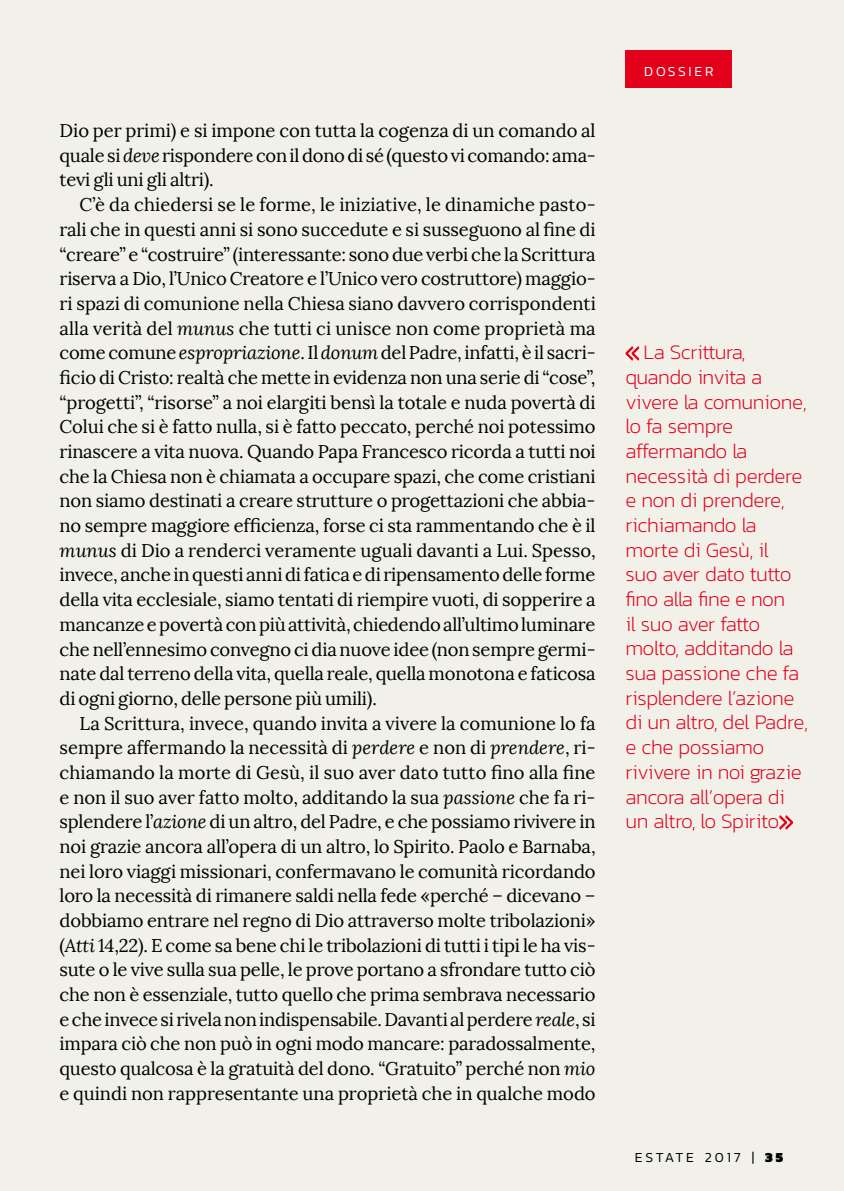
<style>
.page{position:relative;width:844px;height:1191px;background:#fff}
.page>*{position:absolute;margin:0;border:0;box-sizing:border-box;transform-origin:0 0}
.t1{font:200 21px/24.7px "Kanit";letter-spacing:-.02em;color:#e2001a}
.t2{font:18.38px/24.7px "Lora";letter-spacing:-.01em;color:#000;text-align:justify}
.t3{font:300 14px "Kanit";letter-spacing:.2em;color:#000}
.t4{font:300 14px "Kanit";letter-spacing:.2em;color:#fff}
.s1{font-style:italic}
.s2{font-weight:900}
</style>
<div class="page">
<div style="left:0;top:0;width:843px;height:1191px;background:#eeede5"></div>
<svg style="left:625px;top:346px;width:14px;height:15px"></svg>
<svg style="left:779px;top:815px;width:13px;height:15px"></svg>
<div style="left:625px;top:50px;width:107px;height:38px;background:#e2001a"></div>
<p class="t2" style="left:60px;top:118px;width:537px">Dio per primi) e si impone con tutta la cogenza di un comando al quale si <span class="s1">deve</span> rispondere con il dono di sé (questo vi comando: ama&shy;tevi gli uni gli altri).</p>
<p class="t2" style="left:60px;top:192px;width:537px;text-indent:20px">C’è da chiedersi se le forme, le iniziative, le dinamiche pasto&shy;rali che in questi anni si sono succedute e si susseguono al fine di “creare” e “costruire” (interessante: sono due verbi che la Scrittura riserva a Dio, l’Unico Creatore e l’Unico vero costruttore) maggio&shy;ri spazi di comunione nella Chiesa siano davvero corrispondenti alla verità del <span class="s1">munus</span> che tutti ci unisce non come proprietà ma come comune <span class="s1">espropriazione</span>. Il <span class="s1">donum</span> del Padre, infatti, è il sacri&shy;ficio di Cristo: realtà che mette in evidenza non una serie di “cose”, “progetti”, “risorse” a noi elargiti bensì la totale e nuda povertà di Colui che si è fatto nulla, si è fatto peccato, perché noi potessimo rinascere a vita nuova. Quando Papa Francesco ricorda a tutti noi che la Chiesa non è chiamata a occupare spazi, che come cristiani non siamo destinati a creare strutture o progettazioni che abbia&shy;no sempre maggiore efficienza, forse ci sta rammentando che è il <span class="s1">munus</span> di Dio a renderci veramente uguali davanti a Lui. Spesso, invece, anche in questi anni di fatica e di ripensamento delle forme della vita ecclesiale, siamo tentati di riempire vuoti, di sopperire a mancanze e povertà con più attività, chiedendo all’ultimo luminare che nell’ennesimo convegno ci dia nuove idee (non sempre germi&shy;nate dal terreno della vita, quella reale, quella monotona e faticosa di ogni giorno, delle persone più umili).</p>
<p class="t2" style="left:60px;top:711px;width:537px;text-indent:20px">La Scrittura, invece, quando invita a vivere la comunione lo fa sempre affermando la necessità di <span class="s1">perdere</span> e non di <span class="s1">prendere</span>, ri&shy;chiamando la morte di Gesù, il suo aver dato tutto fino alla fine e non il suo aver fatto molto, additando la sua <span class="s1">passione</span> che fa ri&shy;splendere l’<span class="s1">azione</span> di un altro, del Padre, e che possiamo rivivere in noi grazie ancora all’opera di un altro, lo Spirito. Paolo e Barnaba, nei loro viaggi missionari, confermavano le comunità ricordando loro la necessità di rimanere saldi nella fede «perché – dicevano – dobbiamo entrare nel regno di Dio attraverso molte tribolazioni» (<span class="s1">Atti</span> 14,22). E come sa bene chi le tribolazioni di tutti i tipi le ha vis&shy;sute o le vive sulla sua pelle, le prove portano a sfrondare tutto ciò che non è essenziale, tutto quello che prima sembrava necessario e che invece si rivela non indispensabile. Davanti al perdere <span class="s1">reale</span>, si impara ciò che non può in ogni modo mancare: paradossalmente, questo qualcosa è la gratuità del dono. “Gratuito” perché non <span class="s1">mio </span>e quindi non rappresentante una proprietà che in qualche modo</p>
<p class="t4" style="left:644px;top:61px;width:71px">DOSSIER</p>
<p class="t1" style="left:625px;top:340px;width:184px;text-indent:18px">La Scrittura, quando invita a vivere la comunione, lo fa sempre affermando la necessità di perdere e non di prendere, richiamando la morte di Gesù, il<br>suo aver dato tutto fino alla fine e non<br>il suo aver fatto molto, additando la sua passione che fa risplendere l’azione di un altro, del Padre, e che possiamo rivivere in noi grazie ancora all’opera di un altro, lo Spirito</p>
<p class="t3" style="left:634px;top:1147px;width:150px">ESTATE 2017 | <span class="s2">35</span></p>
</div>
